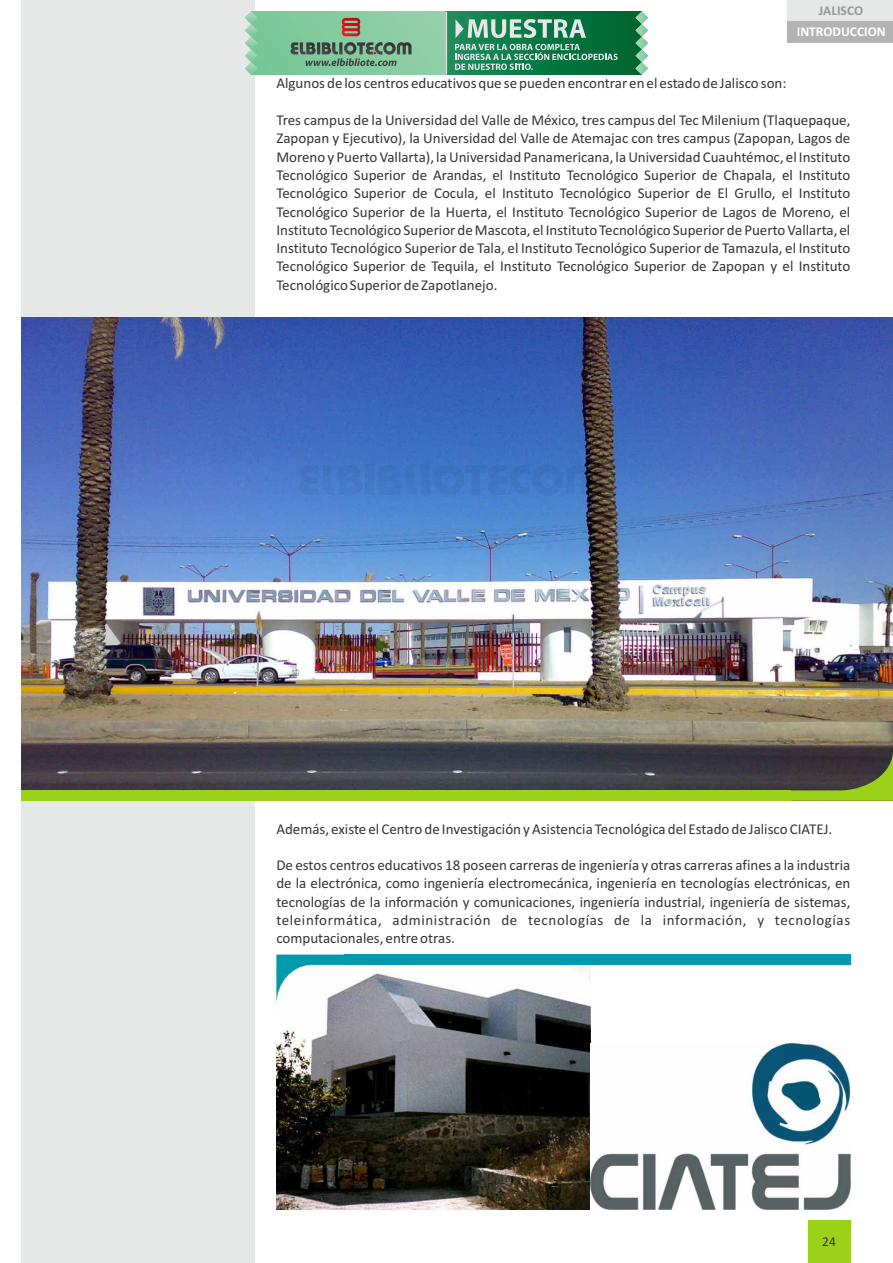
<style>
.page{position:relative;width:893px;height:1263px;background:#fff}
.page>*{position:absolute;margin:0;border:0;box-sizing:border-box;transform-origin:0 0}
.t1{font:15px/18.3px "Calibri";color:#383336;text-align:justify}
.t2{font:700 13.5px "Calibri";color:#fff}
.t3{font:700 13.5px "Calibri";color:#969999}
.t4{font:13.5px "Calibri";color:#383336}
</style>
<div class="page">
<div style="left:808px;top:1220px;width:43px;height:43px;background:#9bd219"></div>
<div style="left:787px;top:0;width:106px;height:21px;background:#e6e8e8"></div>
<div style="left:787px;top:21px;width:106px;height:22px;background:#b3b3b3"></div>
<div style="left:21px;top:0;width:234px;height:1263px;background:#e6e8e8"></div>
<img style="left:276px;top:965px;width:314px;height:244px">
<img style="left:21px;top:317px;width:872px;height:473px">
<svg style="left:554px;top:751px;width:339px;height:50px;background:#44483c"></svg>
<div style="left:21px;top:790px;width:770px;height:11px;background:#9bd219"></div>
<img style="left:590px;top:1043px;width:260px;height:166px">
<svg style="left:276px;top:954px;width:224px;height:50px"></svg>
<div style="left:344px;top:954px;width:506px;height:11px;background:#0099ad"></div>
<svg style="left:257px;top:11px;width:189px;height:64px;background:#86cba0"></svg>
<svg style="left:296px;top:465px;width:69px;height:30px;background:#4678c6"></svg>
<div style="left:366px;top:465px;width:8px;height:30px;background:#4374c0"></div>
<svg style="left:379px;top:465px;width:39px;height:30px"></svg>
<div style="left:421px;top:465px;width:8px;height:30px;background:#3f75c1"></div>
<svg style="left:433px;top:464px;width:170px;height:31px;background:#3f6fb3"></svg>
<div style="left:446px;top:11px;width:196px;height:64px;background:linear-gradient(to right,#1c8c5c,#00642b)"></div>
<svg style="left:245px;top:11px;width:12px;height:64px"></svg>
<svg style="left:635px;top:11px;width:13px;height:64px"></svg>
<svg style="left:342px;top:18px;width:18px;height:18px"></svg>
<svg style="left:289px;top:42px;width:122px;height:24px;background:#689178"></svg>
<svg style="left:455px;top:44px;width:163px;height:26px;background:#42956f"></svg>
<svg style="left:455px;top:19px;width:131px;height:19px;background:#75af96"></svg>
<hr style="left:446px;top:12px;width:1px;height:63px;background:#e6e7e9">
<p class="t3" style="left:819px;top:5px;width:46px">JALISCO</p>
<p class="t2" style="left:797px;top:26px;width:91px">INTRODUCCION</p>
<p class="t1" style="left:276px;top:75px;width:512px">Algunos de los centros educativos que se pueden encontrar en el estado de Jalisco son:</p>
<p class="t1" style="left:276px;top:112px;width:576px">Tres campus de la Universidad del Valle de México, tres campus del Tec Milenium (Tlaquepaque, Zapopan y Ejecutivo), la Universidad del Valle de Atemajac con tres campus (Zapopan, Lagos de Moreno y Puerto Vallarta), la Universidad Panamericana, la Universidad Cuauhtémoc, el Instituto Tecnológico Superior de Arandas, el Instituto Tecnológico Superior de Chapala, el Instituto Tecnológico Superior de Cocula, el Instituto Tecnológico Superior de El Grullo, el Instituto Tecnológico Superior de la Huerta, el Instituto Tecnológico Superior de Lagos de Moreno, el Instituto Tecnológico Superior de Mascota, el Instituto Tecnológico Superior de Puerto Vallarta, el Instituto Tecnológico Superior de Tala, el Instituto Tecnológico Superior de Tamazula, el Instituto Tecnológico Superior de Tequila, el Instituto Tecnológico Superior de Zapopan y el Instituto Tecnológico Superior de Zapotlanejo.</p>
<p class="t1" style="left:276px;top:821px;width:557px">Además, existe el Centro de Investigación y Asistencia Tecnológica del Estado de Jalisco CIATEJ.</p>
<p class="t1" style="left:276px;top:857px;width:576px">De estos centros educativos 18 poseen carreras de ingeniería y otras carreras afines a la industria de la electrónica, como ingeniería electromecánica, ingeniería en tecnologías electrónicas, en tecnologías de la información y comunicaciones, ingeniería industrial, ingeniería de sistemas, teleinformática, administración de tecnologías de la información, y tecnologías computacionales, entre otras.</p>
<p class="t4" style="left:822px;top:1236px;width:15px">24</p>
</div>
